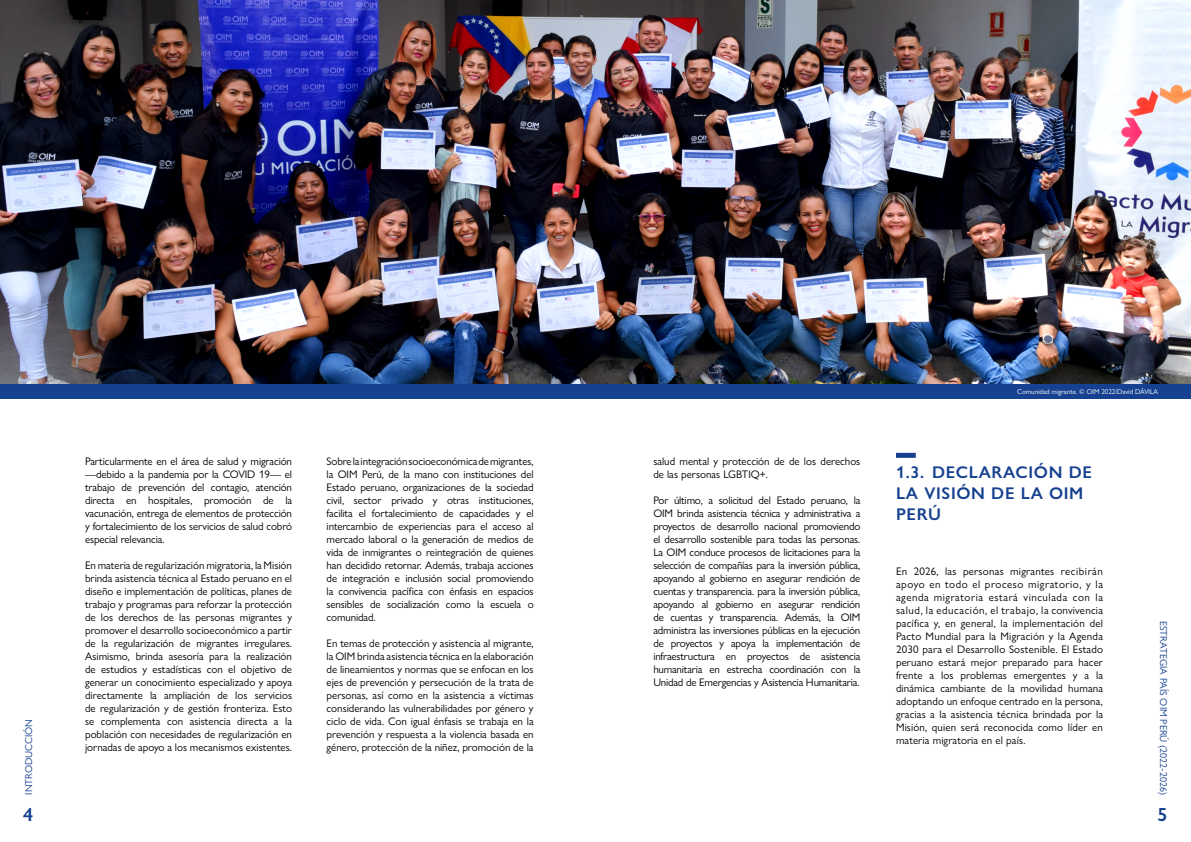
<style>
.page{position:relative;width:1191px;height:842px;background:#fff}
.page>*{position:absolute;margin:0;border:0;box-sizing:border-box;transform-origin:0 0}
.t1{font:600 19px "Gill Sans Nova";color:#164190}
.t2{font:600 17px/21px "Gill Sans Nova";letter-spacing:.04em;color:#164190}
.t3{font:11px/13px "Gill Sans Nova";color:#000;text-align:justify}
.t4{font:10px "Gill Sans Nova";color:#164190}
.t5{font:7px "Gill Sans Nova";color:#fff}
</style>
<div class="page">
<div style="left:896px;top:453px;width:19px;height:5px;background:#164190"></div>
<img style="left:0;top:0;width:1191px;height:384px">
<div style="left:0;top:384px;width:1191px;height:15px;background:#164190"></div>
<p class="t4" style="left:23px;top:795px;width:77px;rotate:-90deg">INTRODUCCIÓN</p>
<p class="t3" style="left:85px;top:455px;width:208px">Particularmente en el área de salud y migración —debido a la pandemia por la COVID 19— el trabajo de prevención del contagio, atención directa en hospitales, promoción de la vacunación, entrega de elementos de protección y fortalecimiento de los servicios de salud cobró especial relevancia.</p>
<p class="t3" style="left:85px;top:559px;width:208px">En materia de regularización migratoria, la Misión brinda asistencia técnica al Estado peruano en el diseño e implementación de políticas, planes de trabajo y programas para reforzar la protección de los derechos de las personas migrantes y promover el desarrollo socioeconómico a partir de la regularización de migrantes irregulares.<br>Asimismo, brinda asesoría para la realización de estudios y estadísticas con el objetivo de generar un conocimiento especializado y apoya directamente la ampliación de los servicios de regularización y de gestión fronteriza. Esto se complementa con asistencia directa a la población con necesidades de regularización en jornadas de apoyo a los mecanismos existentes.</p>
<p class="t3" style="left:327px;top:455px;width:208px">Sobre la integración socioeconómica de migrantes, la OIM Perú, de la mano con instituciones del Estado peruano, organizaciones de la sociedad civil, sector privado y otras instituciones, facilita el fortalecimiento de capacidades y el intercambio de experiencias para el acceso al mercado laboral o la generación de medios de vida de inmigrantes o reintegración de quienes han decidido retornar. Además, trabaja acciones de integración e inclusión social promoviendo la convivencia pacífica con énfasis en espacios sensibles de socialización como la escuela o comunidad.</p>
<p class="t3" style="left:327px;top:637px;width:208px">En temas de protección y asistencia al migrante, la OIM brinda asistencia técnica en la elaboración de lineamientos y normas que se enfocan en los ejes de prevención y persecución de la trata de personas, así como en la asistencia a víctimas considerando las vulnerabilidades por género y ciclo de vida. Con igual énfasis se trabaja en la prevención y respuesta a la violencia basada en género, protección de la niñez, promoción de la</p>
<p class="t3" style="left:653px;top:455px;width:208px">salud mental y protección de de los derechos de las personas LGBTIQ+.</p>
<p class="t3" style="left:653px;top:494px;width:208px">Por último, a solicitud del Estado peruano, la OIM brinda asistencia técnica y administrativa a proyectos de desarrollo nacional promoviendo el desarrollo sostenible para todas las personas.<br>La OIM conduce procesos de licitaciones para la selección de compañías para la inversión pública, apoyando al gobierno en asegurar rendición de cuentas y transparencia. para la inversión pública, apoyando al gobierno en asegurar rendición de cuentas y transparencia. Además, la OIM administra las inversiones públicas en la ejecución de proyectos y apoya la implementación de infraestructura en proyectos de asistencia humanitaria en estrecha coordinación con la Unidad de Emergencias y Asistencia Humanitaria.</p>
<p class="t5" style="left:1017px;top:387px;width:142px">Comunidad migrante. © OIM 2022/David DÁVILA</p>
<h2 class="t2" style="left:896px;top:462px;width:197px">1.3. DECLARACIÓN DE<br>LA VISIÓN DE LA OIM<br>PERÚ</h2>
<p class="t3" style="left:896px;top:565px;width:208px">En 2026, las personas migrantes recibirán apoyo en todo el proceso migratorio, y la agenda migratoria estará vinculada con la salud, la educación, el trabajo, la convivencia pacífica y, en general, la implementación del Pacto Mundial para la Migración y la Agenda 2030 para el Desarrollo Sostenible. El Estado peruano estará mejor preparado para hacer frente a los problemas emergentes y a la dinámica cambiante de la movilidad humana adoptando un enfoque centrado en la persona, gracias a la asistencia técnica brindada por la Misión, quien será reconocida como líder en materia migratoria en el país.</p>
<p class="t4" style="left:1169px;top:621px;width:175px;rotate:90deg">ESTRATEGIA PAÍS OIM PERÚ (2022-2026)</p>
<h1 class="t1" style="left:23px;top:803px;width:12px">4</h1>
<h1 class="t1" style="left:1157px;top:803px;width:12px">5</h1>
</div>
